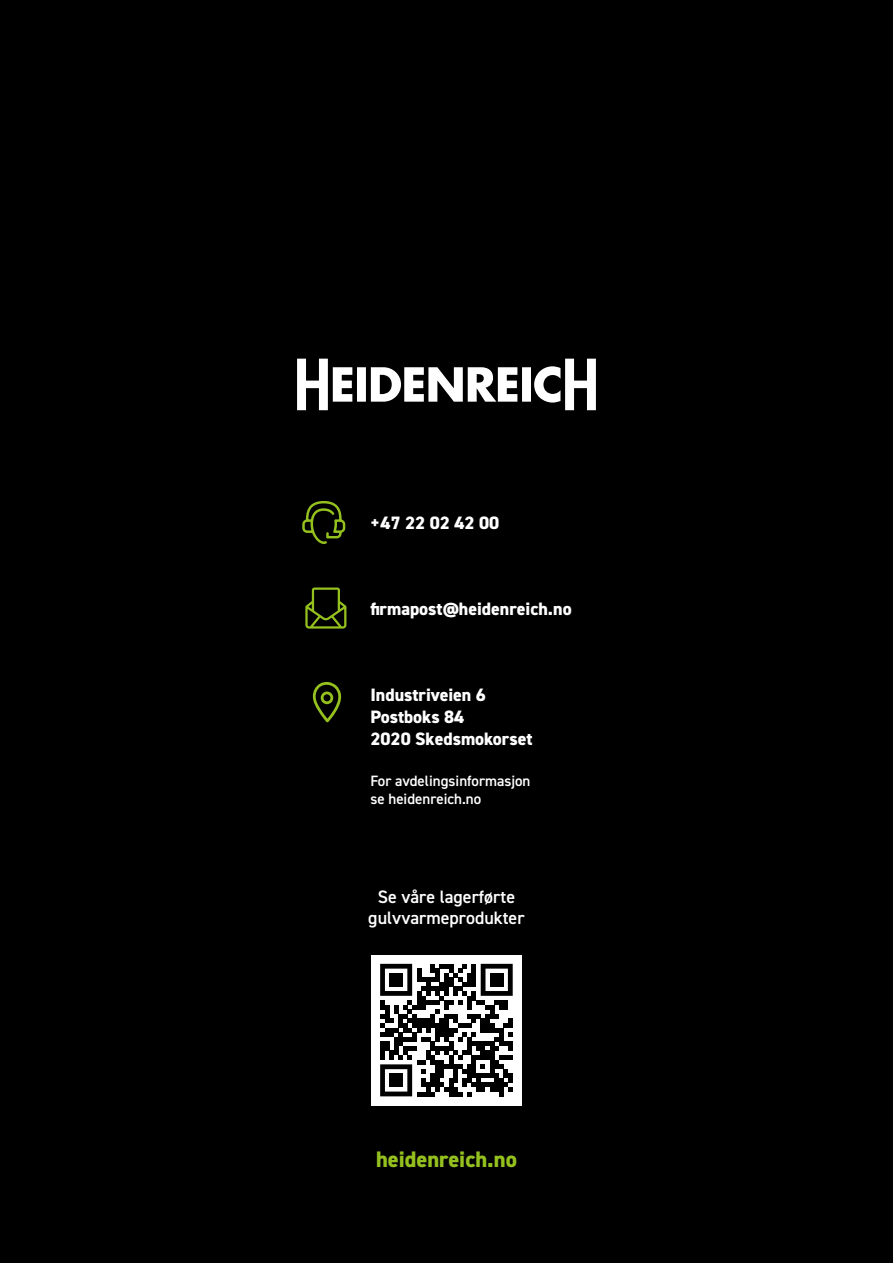
<style>
.page{position:relative;width:893px;height:1263px;background:#000}
.page>*{position:absolute;margin:0;border:0;box-sizing:border-box;transform-origin:0 0}
.t1{font:800 22.5px "DIN2014";color:#95c11f}
.t2{font:800 18px/21.6px "DIN2014";color:#fff}
.t3{font:600 18px/21.6px "DIN2014";color:#fff;text-align:center}
.t4{font:600 15px/18px "DIN2014";color:#fff}
</style>
<div class="page">
<svg style="left:297px;top:359px;width:299px;height:51px"></svg>
<svg style="left:302px;top:501px;width:43px;height:43px"></svg>
<svg style="left:305px;top:587px;width:41px;height:42px"></svg>
<svg style="left:312px;top:682px;width:29px;height:40px"></svg>
<div style="left:371px;top:955px;width:151px;height:150px;background:#fff"></div>
<svg style="left:380px;top:964px;width:133px;height:132px"></svg>
<div style="left:389px;top:973px;width:14px;height:14px;background:#000"></div>
<div style="left:490px;top:973px;width:14px;height:14px;background:#000"></div>
<div style="left:389px;top:1073px;width:14px;height:14px;background:#000"></div>
<p class="t2" style="left:370px;top:512px;width:130px">+47 22 02 42 00</p>
<p class="t2" style="left:370px;top:598px;width:203px">firmapost@heidenreich.no</p>
<p class="t2" style="left:370px;top:684px;width:164px">Industriveien 6<br>Postboks 84<br>2020 Skedsmokorset</p>
<p class="t4" style="left:370px;top:772px;width:161px">For avdelingsinformasjon se heidenreich.no</p>
<p class="t3" style="left:368px;top:885px;width:158px">Se våre lagerførte gulvvarmeprodukter</p>
<p class="t1" style="left:376px;top:1144px;width:142px">heidenreich.no</p>
</div>
